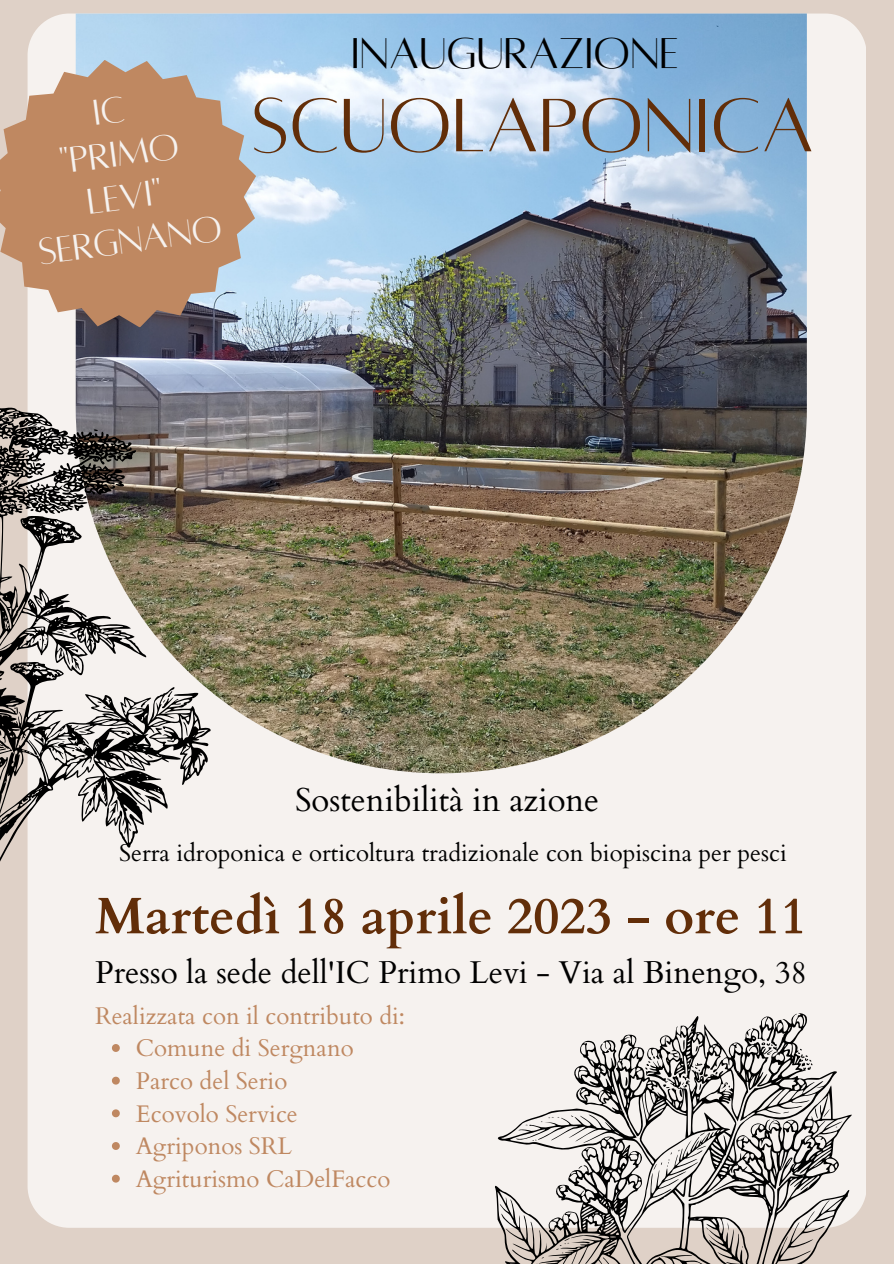
<style>
.page{position:relative;width:894px;height:1264px;background:#fff}
.page>*{position:absolute;margin:0;border:0;box-sizing:border-box;transform-origin:0 0}
.t1{font:83.25px "Alta regular";color:#622e09}
.t2{font:700 51.45px "Cardo";color:#622e09}
.t3{font:47.55px "Alta regular";color:#000}
.t4{font:39.75px/43.5px "Alta regular";color:#f6f2ef;text-align:center}
.t5{font:33px "Cardo";color:#000}
.t6{font:31.5px "Cardo";color:#000}
.t7{font:24px/32.7px "Cardo";color:#bf8861}
.t8{font:24px "Cardo";color:#000}
</style>
<div class="page">
<div style="left:0;top:0;width:893px;height:1263px;background:linear-gradient(to right,#dfd1c7,#dfd1c7)"></div>
<div style="left:28px;top:14px;width:837px;height:1213px;background:#f6f2ef"></div>
<img style="left:76px;top:14px;width:730px;height:759px">
<svg style="left:0;top:60px;width:256px;height:267px;background:#be987e"></svg>
<svg style="left:0;top:406px;width:210px;height:589px"></svg>
<svg style="left:494px;top:1013px;width:357px;height:250px;fill:#f6f2ef"></svg>
<svg style="left:112px;top:1044px;width:8px;height:7px"></svg>
<svg style="left:112px;top:1076px;width:8px;height:8px"></svg>
<svg style="left:112px;top:1109px;width:8px;height:8px"></svg>
<svg style="left:112px;top:1141px;width:8px;height:8px"></svg>
<svg style="left:112px;top:1174px;width:8px;height:8px"></svg>
<h3 class="t4" style="left:21px;top:100px;width:186px;rotate:-7deg">IC<br>"PRIMO<br>LEVI"<br>SERGNANO</h3>
<h3 class="t3" style="left:351px;top:30px;width:329px">INAUGURAZIONE</h3>
<h1 class="t1" style="left:252px;top:85px;width:563px">SCUOLAPONICA</h1>
<h3 class="t5" style="left:295px;top:778px;width:306px">Sostenibilità in azione</h3>
<p class="t8" style="left:119px;top:837px;width:669px">Serra idroponica e orticoltura tradizionale con biopiscina per pesci</p>
<h2 class="t2" style="left:95px;top:882px;width:713px">Martedì 18 aprile 2023 - ore 11</h2>
<h3 class="t6" style="left:95px;top:951px;width:713px">Presso la sede dell'IC Primo Levi - Via al Binengo, 38</h3>
<p class="t7" style="left:95px;top:999px;width:311px">Realizzata con il contributo di:</p>
<p class="t7" style="left:136px;top:1032px;width:256px">Comune di Sergnano<br>Parco del Serio<br>Ecovolo Service<br>Agriponos SRL<br>Agriturismo CaDelFacco</p>
</div>
